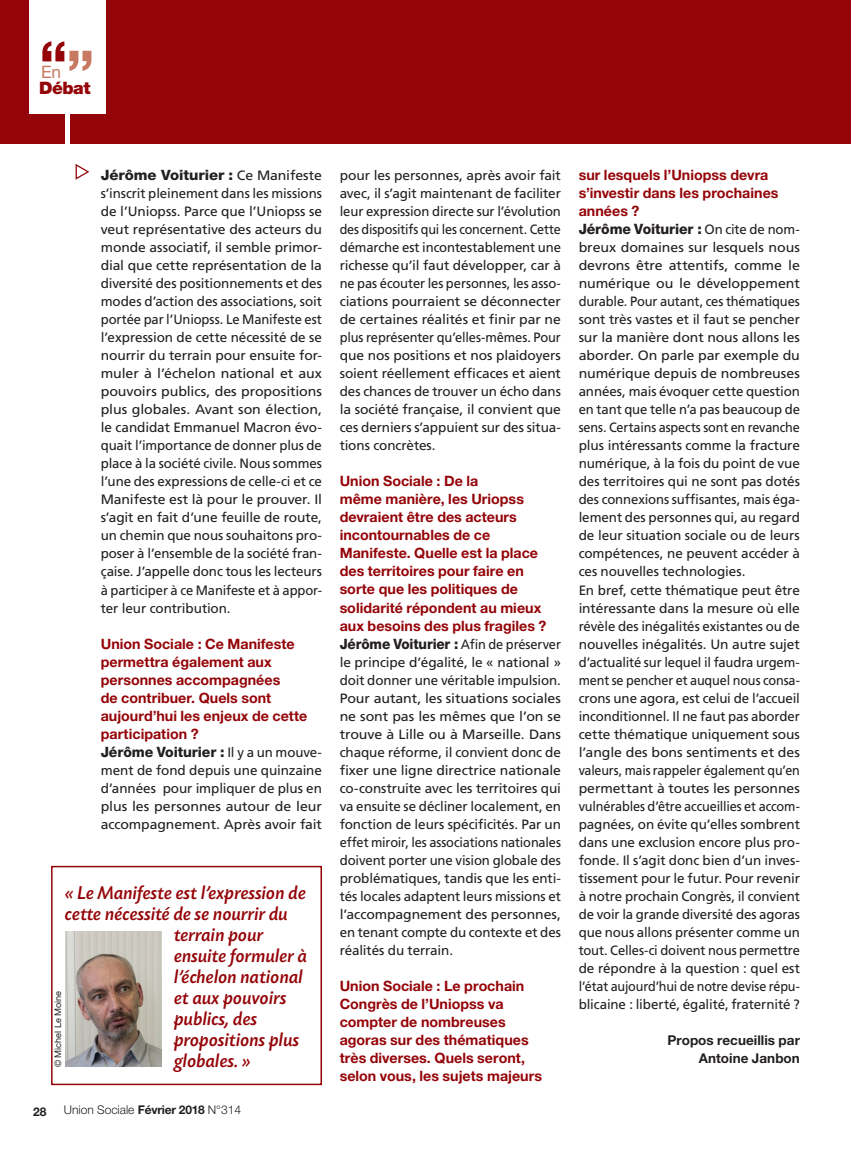
<style>
.page{position:relative;width:851px;height:1149px;background:#fff}
.page>*{position:absolute;margin:0;border:0;box-sizing:border-box;transform-origin:0 0}
.t1{font:800 55.8px "Helvetica Neue";color:#940408}
.t2{font:800 55.8px "Helvetica Neue";color:#c77962}
.t3{font:19.5px "Today SB Med Ita";letter-spacing:-.005em;color:#940408}
.t4{font:900 17.1px "Helvetica Neue";letter-spacing:-.03em;color:#940408}
.t5{font:17.1px "Helvetica Neue";color:#c77962}
.t6{font:700 14.25px/18px "Helvetica Neue";color:#940408}
.t7{font:800 14.25px "Helvetica Neue";letter-spacing:-.005em;color:#231f20;scale:1.04 1}
.t8{font:13.5px/18px "Frutiger";letter-spacing:-.01em;color:#231f20;text-align:justify}
.t9{font:13.5px/18px "Frutiger";letter-spacing:-.01em;color:#231f20;scale:1.05 1}
.t10{font:700 13.5px/18px "Helvetica Neue";letter-spacing:.005em;color:#231f20;text-align:right}
.t11{font:300 12px "Helvetica Neue";color:#231f20}
.t12{font:700 12px "Helvetica Neue";color:#231f20}
.t13{font:9px "Helvetica Neue";color:#231f20}
.s1{font-family:"Frutiger";font-weight:400;font-size:13.5px}
.s2{font-weight:800;color:#231f20}
.s3{font-family:"Frutiger";font-weight:400;font-size:13.5px;color:#231f20}
.s4{font-weight:700}
</style>
<div class="page">
<div style="left:70px;top:0;width:780px;height:143px;background:#940408"></div>
<div style="left:0;top:0;width:64px;height:143px;background:#940408"></div>
<div style="left:30px;top:0;width:76px;height:114px;background:#fff"></div>
<svg style="left:75px;top:164px;width:15px;height:16px"></svg>
<div style="left:51px;top:865px;width:271px;height:219px;border:2px solid #940408"></div>
<img style="left:65px;top:931px;width:97px;height:135px">
<svg style="left:850px;top:0;width:1px;height:144px"></svg>
<h1 class="t1" style="left:39px;top:28px;width:30px">“</h1>
<p class="t4" style="left:39px;top:78px;width:53px">Débat</p>
<h1 class="t2" style="left:66px;top:37px;width:30px">”</h1>
<p class="t5" style="left:41px;top:62px;width:21px">En</p>
<p class="t7" style="left:101px;top:166px;width:214px">Jérôme Voiturier : <span class="s1">Ce Manifeste</span></p>
<p class="t8" style="left:101px;top:184px;width:223px">s’inscrit pleinement dans les missions de l’Uniopss. Parce que l’Uniopss se veut représentative des acteurs du monde associatif, il semble primor&shy;dial que cette représentation de la diversité des positionnements et des modes d’action des associations, soit portée par l’Uniopss. Le Manifeste est l’expression de cette nécessité de se nourrir du terrain pour ensuite for&shy;muler à l’échelon national et aux pouvoirs publics, des propositions plus globales. Avant son élection, le candidat Emmanuel Macron évo&shy;quait l’importance de donner plus de place à la société civile. Nous sommes l’une des expressions de celle-ci et ce Manifeste est là pour le prouver. Il s’agit en fait d’une feuille de route, un chemin que nous souhaitons pro&shy;poser à l’ensemble de la société fran&shy;çaise. J’appelle donc tous les lecteurs à participer à ce Manifeste et à appor&shy;ter leur contribution.</p>
<p class="t6" style="left:101px;top:634px;width:223px">Union Sociale : Ce Manifeste permettra également aux personnes accompagnées<br>de contribuer. Quels sont aujourd’hui les enjeux de cette participation ?<br><span class="s2">Jérôme Voiturier :</span> <span class="s3">Il y a un mouve-</span></p>
<p class="t8" style="left:101px;top:760px;width:223px">ment de fond depuis une quinzaine d’années pour impliquer de plus en plus les personnes autour de leur accompagnement. Après avoir fait</p>
<h2 class="t3" style="left:65px;top:881px;width:243px">« Le Manifeste est l’expression de</h2>
<h2 class="t3" style="left:65px;top:902px;width:225px">cette nécessité de se nourrir du</h2>
<h2 class="t3" style="left:174px;top:923px;width:91px">terrain pour</h2>
<h2 class="t3" style="left:174px;top:944px;width:135px">ensuite formuler à</h2>
<h2 class="t3" style="left:174px;top:965px;width:130px">l’échelon national</h2>
<h2 class="t3" style="left:174px;top:986px;width:114px">et aux pouvoirs</h2>
<h2 class="t3" style="left:174px;top:1007px;width:85px">publics, des</h2>
<h2 class="t3" style="left:174px;top:1028px;width:127px">propositions plus</h2>
<p class="t13" style="left:52px;top:1066px;width:78px;rotate:-90deg">© Michel Le Moine</p>
<h2 class="t3" style="left:174px;top:1049px;width:79px">globales. »</h2>
<p class="t12" style="left:33px;top:1103px;width:15px">28</p>
<p class="t11" style="left:64px;top:1101px;width:179px">Union Sociale <span class="s4">Février 2018</span> N°314</p>
<p class="t8" style="left:339px;top:166px;width:223px">pour les personnes, après avoir fait avec, il s’agit maintenant de faciliter leur expression directe sur l’évolution des dispositifs qui les concernent. Cette démarche est incontestablement une richesse qu’il faut développer, car à ne pas écouter les personnes, les asso&shy;ciations pourraient se déconnecter de certaines réalités et finir par ne plus représenter qu’elles-mêmes. Pour que nos positions et nos plaidoyers soient réellement efficaces et aient des chances de trouver un écho dans la société française, il convient que ces derniers s’appuient sur des situa&shy;tions concrètes.</p>
<p class="t6" style="left:339px;top:472px;width:223px">Union Sociale : De la<br>même manière, les Uriopss devraient être des acteurs incontournables de ce<br>Manifeste. Quelle est la place des territoires pour faire en sorte que les politiques de solidarité répondent au mieux aux besoins des plus fragiles ?<br><span class="s2">Jérôme Voiturier :</span> <span class="s3">Afin de préserver</span></p>
<p class="t8" style="left:339px;top:652px;width:223px">le principe d’égalité, le « national » doit donner une véritable impulsion.<br>Pour autant, les situations sociales ne sont pas les mêmes que l’on se trouve à Lille ou à Marseille. Dans chaque réforme, il convient donc de fixer une ligne directrice nationale co-construite avec les territoires qui va ensuite se décliner localement, en fonction de leurs spécificités. Par un effet miroir, les associations nationales doivent porter une vision globale des problématiques, tandis que les enti&shy;tés locales adaptent leurs missions et l’accompagnement des personnes, en tenant compte du contexte et des réalités du terrain.</p>
<p class="t6" style="left:339px;top:976px;width:204px">Union Sociale : Le prochain<br>Congrès de l’Uniopss va compter de nombreuses agoras sur des thématiques très diverses. Quels seront, selon vous, les sujets majeurs</p>
<p class="t6" style="left:578px;top:166px;width:223px">sur lesquels l’Uniopss devra s’investir dans les prochaines années ?<br><span class="s2">Jérôme Voiturier :</span> <span class="s3">On cite de nom-</span></p>
<p class="t9" style="left:578px;top:238px;width:212px">breux domaines sur lesquels nous devrons être attentifs, comme le numérique ou le développement durable. Pour autant, ces thématiques sont très vastes et il faut se pencher sur la manière dont nous allons les aborder. On parle par exemple du numérique depuis de nombreuses années, mais évoquer cette question en tant que telle n’a pas beaucoup de sens. Certains aspects sont en revanche plus intéressants comme la fracture numérique, à la fois du point de vue des territoires qui ne sont pas dotés des connexions suffisantes, mais éga&shy;lement des personnes qui, au regard de leur situation sociale ou de leurs compétences, ne peuvent accéder à ces nouvelles technologies.<br>En bref, cette thématique peut être intéressante dans la mesure où elle révèle des inégalités existantes ou de nouvelles inégalités. Un autre sujet d’actualité sur lequel il faudra urgem&shy;ment se pencher et auquel nous consa&shy;crons une agora, est celui de l’accueil inconditionnel. Il ne faut pas aborder cette thématique uniquement sous l’angle des bons sentiments et des valeurs, mais rappeler également qu’en permettant à toutes les personnes vulnérables d’être accueillies et accom&shy;pagnées, on évite qu’elles sombrent dans une exclusion encore plus pro&shy;fonde. Il s’agit donc bien d’un inves&shy;tissement pour le futur. Pour revenir à notre prochain Congrès, il convient de voir la grande diversité des agoras que nous allons présenter comme un tout. Celles-ci doivent nous permettre de répondre à la question : quel est l’état aujourd’hui de notre devise répu&shy;blicaine : liberté, égalité, fraternité ?</p>
<p class="t10" style="left:667px;top:1030px;width:134px">Propos recueillis par<br>Antoine Janbon</p>
</div>
